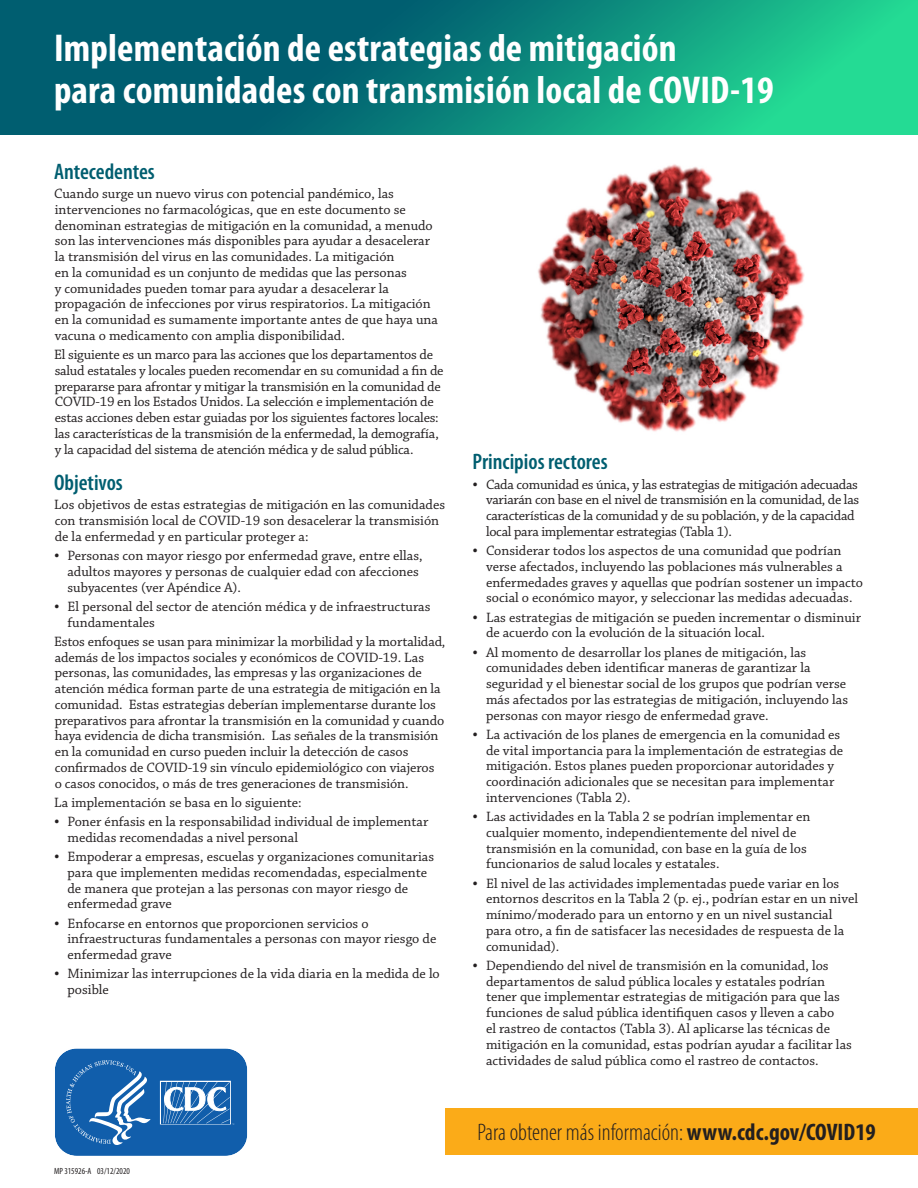
<style>
.page{position:relative;width:918px;height:1188px;background:#fff}
.page>*{position:absolute;margin:0;border:0;box-sizing:border-box;transform-origin:0 0}
.H1_BOLD_WHITE{font:700 condensed 39px/42px "Myriad Pro";letter-spacing:.005em;color:#fff}
.BOTTOM_LINK_For_more{font:300 condensed 24px "Myriad Pro";color:#231f20}
.H2_headers__with_mai{font:600 condensed 22.5px "Myriad Pro";color:#005e70}
.p_chapparel{font:14.25px/15.8px "Chaparral Pro";color:#231f20}
.p_chapparel-2{font:14.25px/15.8px "Chaparral Pro";letter-spacing:-.02em;color:#231f20}
.t1{font:condensed 9px "Myriad Pro";color:#231f20}
.s1{font-size:17.85px}
.s2{font-weight:700}
</style>
<div class="page">
<div style="left:446px;top:1108px;width:472px;height:47px;background:#fbab18"></div>
<svg style="left:55px;top:1048px;width:193px;height:108px;background:#3174b6"></svg>
<svg style="left:0;top:0;width:918px;height:135px;background:#0c887c"></svg>
<img style="left:538px;top:164px;width:267px;height:268px">
<h1 class="H1_BOLD_WHITE" style="left:54px;top:28px;width:721px">Implementación de estrategias de mitigación<br>para comunidades con transmisión local de COVID-19</h1>
<h2 class="H2_headers__with_mai" style="left:54px;top:159px;width:102px">Antecedentes</h2>
<p class="p_chapparel" style="left:54px;top:186px;width:386px">Cuando surge un nuevo virus con potencial pandémico, las intervenciones no farmacológicas, que en este documento se denominan estrategias de mitigación en la comunidad, a menudo son las intervenciones más disponibles para ayudar a desacelerar la transmisión del virus en las comunidades. La mitigación<br>en la comunidad es un conjunto de medidas que las personas<br>y comunidades pueden tomar para ayudar a desacelerar la propagación de infecciones por virus respiratorios. La mitigación en la comunidad es sumamente importante antes de que haya una vacuna o medicamento con amplia disponibilidad.</p>
<p class="p_chapparel" style="left:54px;top:347px;width:391px">El siguiente es un marco para las acciones que los departamentos de salud estatales y locales pueden recomendar en su comunidad a fin de prepararse para afrontar y mitigar la transmisión en la comunidad de COVID-19 en los Estados Unidos. La selección e implementación de estas acciones deben estar guiadas por los siguientes factores locales: las características de la transmisión de la enfermedad, la demografía, y la capacidad del sistema de atención médica y de salud pública.</p>
<h2 class="H2_headers__with_mai" style="left:54px;top:470px;width:70px">Objetivos</h2>
<p class="p_chapparel" style="left:54px;top:498px;width:393px">Los objetivos de estas estrategias de mitigación en las comunidades con transmisión local de COVID-19 son desacelerar la transmisión de la enfermedad y en particular proteger a:</p>
<p class="p_chapparel" style="left:68px;top:548px;width:357px;text-indent:-14px"><span class="s1">•</span> Personas con mayor riesgo por enfermedad grave, entre ellas, adultos mayores y personas de cualquier edad con afecciones subyacentes (ver Apéndice A).</p>
<p class="p_chapparel" style="left:68px;top:599px;width:364px;text-indent:-14px"><span class="s1">•</span> El personal del sector de atención médica y de infraestructuras fundamentales</p>
<p class="p_chapparel" style="left:54px;top:634px;width:393px">Estos enfoques se usan para minimizar la morbilidad y la mortalidad, además de los impactos sociales y económicos de COVID-19. Las personas, las comunidades, las empresas y las organizaciones de atención médica forman parte de una estrategia de mitigación en la comunidad. Estas estrategias deberían implementarse durante los preparativos para afrontar la transmisión en la comunidad y cuando haya evidencia de dicha transmisión. Las señales de la transmisión en la comunidad en curso pueden incluir la detección de casos confirmados de COVID-19 sin vínculo epidemiológico con viajeros<br>o casos conocidos, o más de tres generaciones de transmisión.</p>
<p class="p_chapparel" style="left:54px;top:795px;width:249px">La implementación se basa en lo siguiente:</p>
<p class="p_chapparel" style="left:68px;top:814px;width:362px;text-indent:-14px"><span class="s1">•</span> Poner énfasis en la responsabilidad individual de implementar medidas recomendadas a nivel personal</p>
<p class="p_chapparel" style="left:68px;top:849px;width:368px;text-indent:-14px"><span class="s1">•</span> Empoderar a empresas, escuelas y organizaciones comunitarias para que implementen medidas recomendadas, especialmente de manera que protejan a las personas con mayor riesgo de enfermedad grave</p>
<p class="p_chapparel" style="left:68px;top:916px;width:370px;text-indent:-14px"><span class="s1">•</span> Enfocarse en entornos que proporcionen servicios o infraestructuras fundamentales a personas con mayor riesgo de enfermedad grave</p>
<p class="p_chapparel" style="left:68px;top:967px;width:374px;text-indent:-14px"><span class="s1">•</span> Minimizar las interrupciones de la vida diaria en la medida de lo posible</p>
<p class="t1" style="left:54px;top:1166px;width:77px">MP 315926-A 03/12/2020</p>
<h2 class="H2_headers__with_mai" style="left:472px;top:450px;width:137px">Principios rectores</h2>
<p class="p_chapparel-2" style="left:486px;top:477px;width:375px;text-indent:-14px"><span class="s1">•</span> Cada comunidad es única, y las estrategias de mitigación adecuadas variarán con base en el nivel de transmisión en la comunidad, de las características de la comunidad y de su población, y de la capacidad local para implementar estrategias (Tabla 1).</p>
<p class="p_chapparel" style="left:486px;top:543px;width:379px;text-indent:-14px"><span class="s1">•</span> Considerar todos los aspectos de una comunidad que podrían verse afectados, incluyendo las poblaciones más vulnerables a enfermedades graves y aquellas que podrían sostener un impacto social o económico mayor, y seleccionar las medidas adecuadas.</p>
<p class="p_chapparel" style="left:486px;top:610px;width:377px;text-indent:-14px"><span class="s1">•</span> Las estrategias de mitigación se pueden incrementar o disminuir de acuerdo con la evolución de la situación local.</p>
<p class="p_chapparel" style="left:486px;top:645px;width:364px;text-indent:-14px"><span class="s1">•</span> Al momento de desarrollar los planes de mitigación, las comunidades deben identificar maneras de garantizar la seguridad y el bienestar social de los grupos que podrían verse más afectados por las estrategias de mitigación, incluyendo las personas con mayor riesgo de enfermedad grave.</p>
<p class="p_chapparel" style="left:486px;top:727px;width:359px;text-indent:-14px"><span class="s1">•</span> La activación de los planes de emergencia en la comunidad es de vital importancia para la implementación de estrategias de mitigación. Estos planes pueden proporcionar autoridades y coordinación adicionales que se necesitan para implementar intervenciones (Tabla 2).</p>
<p class="p_chapparel" style="left:486px;top:809px;width:326px;text-indent:-14px"><span class="s1">•</span> Las actividades en la Tabla 2 se podrían implementar en cualquier momento, independientemente del nivel de transmisión en la comunidad, con base en la guía de los funcionarios de salud locales y estatales.</p>
<p class="p_chapparel" style="left:486px;top:876px;width:373px;text-indent:-14px"><span class="s1">•</span> El nivel de las actividades implementadas puede variar en los entornos descritos en la Tabla 2 (p. ej., podrían estar en un nivel mínimo/moderado para un entorno y en un nivel sustancial para otro, a fin de satisfacer las necesidades de respuesta de la comunidad).</p>
<p class="p_chapparel" style="left:486px;top:958px;width:367px;text-indent:-14px"><span class="s1">•</span> Dependiendo del nivel de transmisión en la comunidad, los departamentos de salud pública locales y estatales podrían tener que implementar estrategias de mitigación para que las funciones de salud pública identifiquen casos y lleven a cabo<br>el rastreo de contactos (Tabla 3). Al aplicarse las técnicas de mitigación en la comunidad, estas podrían ayudar a facilitar las actividades de salud pública como el rastreo de contactos.</p>
<p class="BOTTOM_LINK_For_more" style="left:477px;top:1119px;width:400px">Para obtener más información: <span class="s2">www.cdc.gov/COVID19</span></p>
</div>
